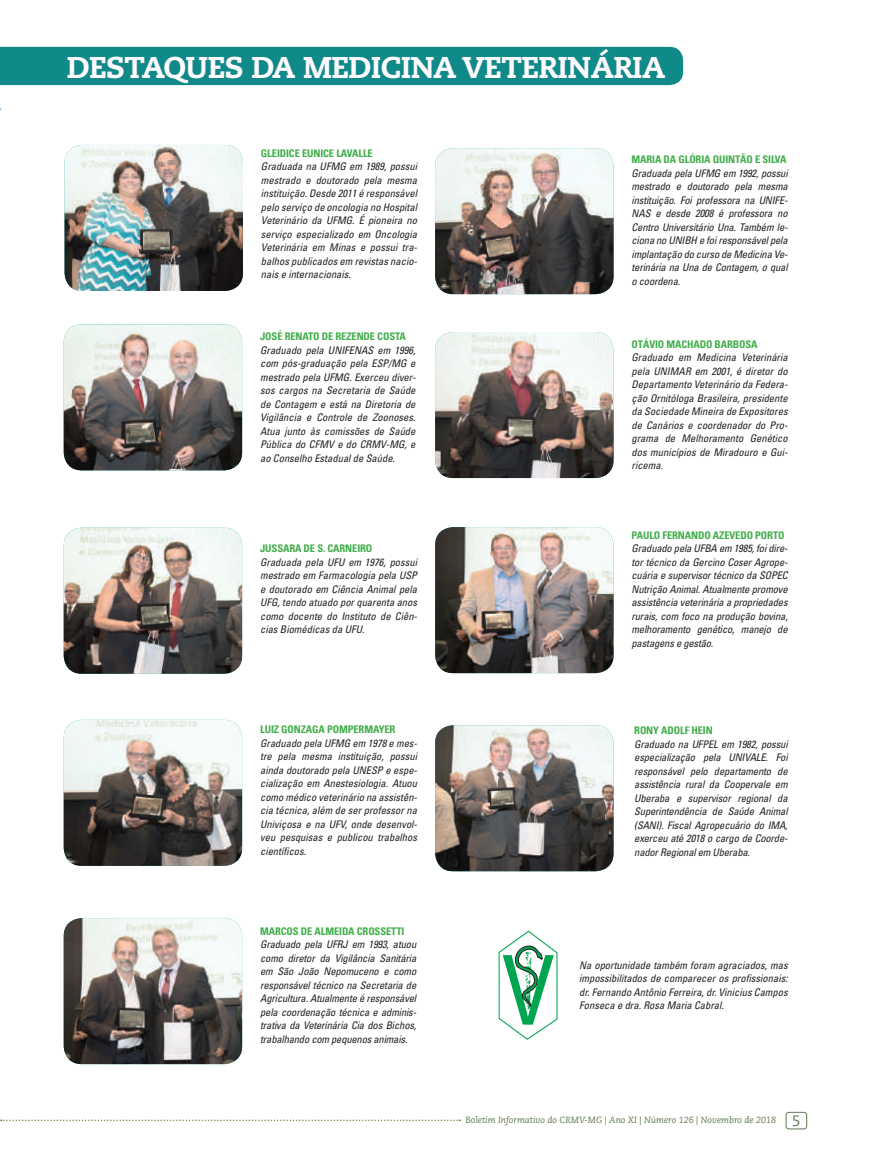
<style>
.page{position:relative;width:872px;height:1170px;background:#fff}
.page>*{position:absolute;margin:0;border:0;box-sizing:border-box;transform-origin:0 0}
.t1{font:800 30px "Caecilia";letter-spacing:-.02em;color:#fffbff}
.t2{font:italic condensed 10.5px/13.5px "Univers";color:#231f20;text-align:justify}
.t3{font:700 condensed 10.5px "Univers";letter-spacing:-.01em;color:#40ae49}
.t4{font:italic 9px "Caecilia";color:#5f7852}
.s1{font-style:normal;font-size:15px}
</style>
<div class="page">
<svg style="left:1px;top:1119px;width:459px;height:1px"></svg>
<div style="left:785px;top:1111px;width:22px;height:18px;border:1px solid #5f7852;border-radius:3px"></div>
<img style="left:65px;top:145px;width:178px;height:146px">
<img style="left:64px;top:324px;width:178px;height:146px">
<img style="left:64px;top:527px;width:178px;height:146px">
<img style="left:64px;top:719px;width:178px;height:146px">
<img style="left:435px;top:332px;width:178px;height:146px">
<div style="left:0;top:47px;width:683px;height:38px;background:#108a89"></div>
<img style="left:435px;top:148px;width:178px;height:146px">
<img style="left:64px;top:918px;width:178px;height:146px">
<img style="left:435px;top:527px;width:178px;height:146px">
<img style="left:435px;top:725px;width:178px;height:146px">
<svg style="left:498px;top:930px;width:59px;height:109px"></svg>
<h1 class="t1" style="left:67px;top:48px;width:600px">DESTAQUES DA MEDICINA VETERINÁRIA</h1>
<p class="t3" style="left:261px;top:146px;width:113px">GLEIDICE EUNICE LAVALLE</p>
<p class="t2" style="left:261px;top:159px;width:158px">Graduada na UFMG em 1989, possui mestrado e doutorado pela mesma instituição. Desde 2011 é responsável pelo serviço de oncologia no Hospital Veterinário da UFMG. É pioneira no serviço especializado em Oncologia Veterinária em Minas e possui tra&shy;balhos publicados em revistas nacio&shy;nais e internacionais.</p>
<p class="t3" style="left:260px;top:330px;width:147px">JOSÉ RENATO DE REZENDE COSTA</p>
<p class="t2" style="left:260px;top:343px;width:157px">Graduado pela UNIFENAS em 1996, com pós-graduação pela ESP/MG e mestrado pela UFMG. Exerceu diver&shy;sos cargos na Secretaria de Saúde de Contagem e está na Diretoria de Vigilância e Controle de Zoonoses.<br>Atua junto às comissões de Saúde Pública do CFMV e do CRMV-MG, e ao Conselho Estadual de Saúde.</p>
<p class="t3" style="left:260px;top:542px;width:114px">JUSSARA DE S. CARNEIRO</p>
<p class="t2" style="left:260px;top:555px;width:158px">Graduada pela UFU em 1976, possui mestrado em Farmacologia pela USP e doutorado em Ciência Animal pela UFG, tendo atuado por quarenta anos como docente do Instituto de Ciên&shy;cias Biomédicas da UFU.</p>
<p class="t3" style="left:260px;top:722px;width:137px">LUIZ GONZAGA POMPERMAYER</p>
<p class="t2" style="left:260px;top:735px;width:158px">Graduado pela UFMG em 1978 e mes&shy;tre pela mesma instituição, possui ainda doutorado pela UNESP e espe&shy;cialização em Anestesiologia. Atuou como médico veterinário na assistên&shy;cia técnica, além de ser professor na Univiçosa e na UFV, onde desenvol&shy;veu pesquisas e publicou trabalhos científicos.</p>
<p class="t3" style="left:260px;top:924px;width:146px">MARCOS DE ALMEIDA CROSSETTI</p>
<p class="t2" style="left:260px;top:937px;width:158px">Graduado pela UFRJ em 1993, atuou como diretor da Vigilância Sanitária em São João Nepomuceno e como responsável técnico na Secretaria de Agricultura. Atualmente é responsável pela coordenação técnica e adminis&shy;trativa da Veterinária Cia dos Bichos, trabalhando com pequenos animais.</p>
<p class="t3" style="left:631px;top:153px;width:157px">MARIA DA GLÓRIA QUINTÃO E SILVA</p>
<p class="t2" style="left:631px;top:166px;width:158px">Graduada pela UFMG em 1992, possui mestrado e doutorado pela mesma instituição. Foi professora na UNIFE-NAS e desde 2008 é professora no Centro Universitário Una. Também le&shy;ciona no UNIBH e foi responsável pela implantação do curso de Medicina Ve&shy;terinária na Una de Contagem, o qual o coordena.</p>
<p class="t3" style="left:631px;top:338px;width:128px">OTÁVIO MACHADO BARBOSA</p>
<p class="t2" style="left:631px;top:351px;width:158px">Graduado em Medicina Veterinária pela UNIMAR em 2001, é diretor do Departamento Veterinário da Federa&shy;ção Ornitóloga Brasileira, presidente da Sociedade Mineira de Expositores de Canários e coordenador do Pro&shy;grama de Melhoramento Genético dos municípios de Miradouro e Gui&shy;ricema.</p>
<p class="t3" style="left:631px;top:528px;width:154px">PAULO FERNANDO AZEVEDO PORTO</p>
<p class="t2" style="left:631px;top:541px;width:158px">Graduado pela UFBA em 1985, foi dire&shy;tor técnico da Gercino Coser Agrope&shy;cuária e supervisor técnico da SOPEC Nutrição Animal. Atualmente promove assistência veterinária a propriedades rurais, com foco na produção bovina, melhoramento genético, manejo de pastagens e gestão.</p>
<p class="t3" style="left:634px;top:724px;width:80px">RONY ADOLF HEIN</p>
<p class="t2" style="left:634px;top:737px;width:155px">Graduado na UFPEL em 1982, possui especialização pela UNIVALE. Foi responsável pelo departamento de assistência rural da Coopervale em Uberaba e supervisor regional da Superintendência de Saúde Animal (SANI). Fiscal Agropecuário do IMA, exerceu até 2018 o cargo de Coorde&shy;nador Regional em Uberaba.</p>
<p class="t2" style="left:579px;top:957px;width:210px">Na oportunidade também foram agraciados, mas impossibilitados de comparecer os profissionais: dr. Fernando Antônio Ferreira, dr. Vinicius Campos Fonseca e dra. Rosa Maria Cabral.</p>
<p class="t4" style="left:465px;top:1114px;width:336px">Boletim Informativo do CRMV-MG | Ano XI | Número 126 | Novembro de 2018 <span class="s1">5</span></p>
</div>
